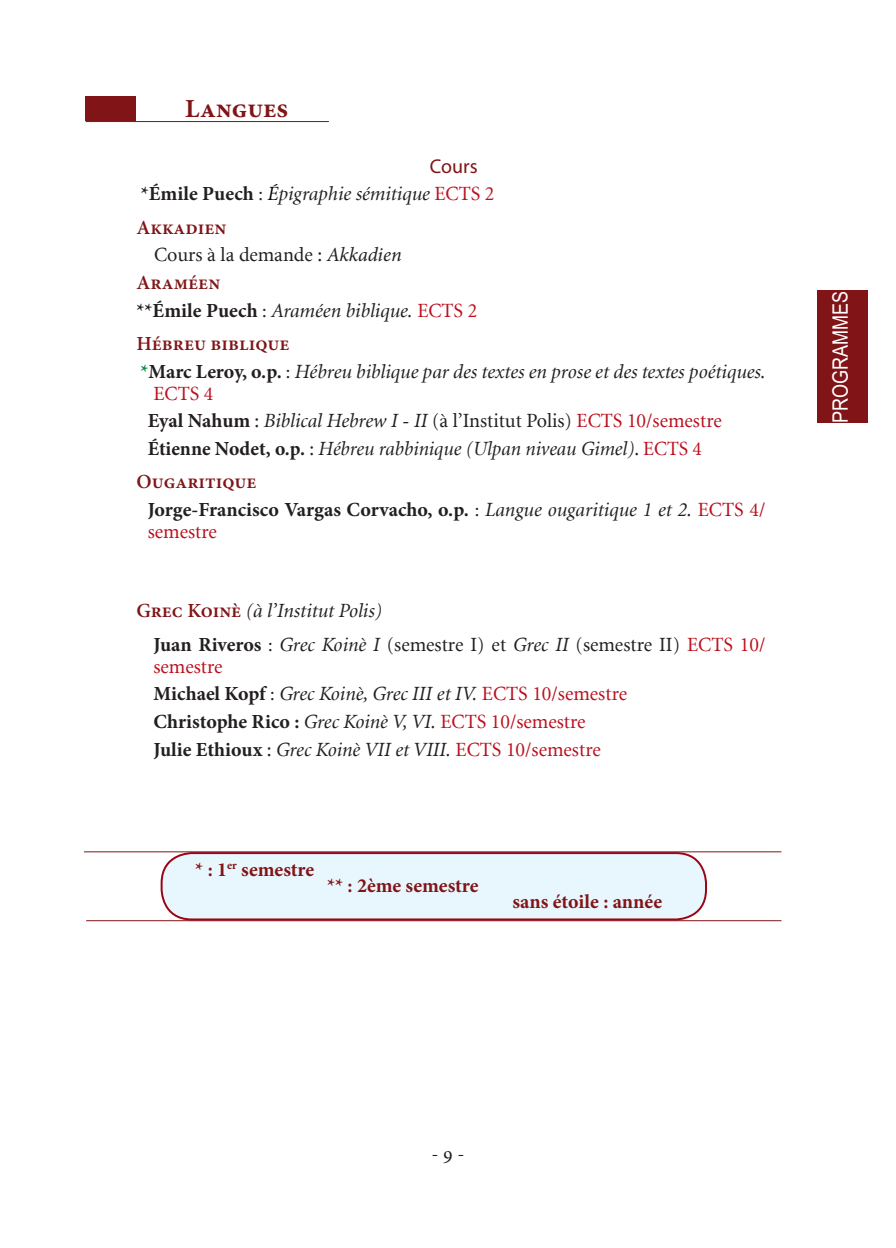
<style>
.page{position:relative;width:896px;height:1248px;background:#fff}
.page>*{position:absolute;margin:0;border:0;box-sizing:border-box;transform-origin:0 0}
.t1{font:700 26px "Minion Pro";color:#811417}
.t2{font:21.2px "Arial";color:#fff;scale:.85 1}
.t3{font:italic 20px/22px "Minion LT";color:#231f20}
.t4{font:700 20px/27.6px "Minion Pro";letter-spacing:-.005em;color:#231f20}
.t5{font:20px/27.6px "Minion LT";color:#ba101e}
.t6{font:700 20px "Minion Pro";color:#811417}
.t7{font:600 20px "Minion Pro";color:#811417}
.t8{font:20px "Minion LT";color:#231f20}
.t9{font:20px "Myriad Pro";color:#811417}
.t10{font:20px "Minion Pro";color:#231f20}
.s1{font-family:"Minion Pro";font-weight:700;font-style:normal}
.s2{font-family:"Minion Pro";font-style:normal}
.s3{color:#000}
.s4{font-style:normal;color:#ba101e}
.s5{font-family:"Minion Pro";font-style:italic}
.s6{font-family:"Minion Pro";font-weight:700;font-style:normal;color:#00883e}
.s7{font-style:normal}
.s8{font-weight:600;color:#811417}
.s9{font-weight:400}
.s10{font-family:"Minion LT";font-weight:400;font-style:italic}
.s11{font-family:"Minion LT";font-weight:400;color:#ba101e}
.s12{font-family:"Minion Pro";font-weight:600;font-style:normal;color:#811417}
.s13{font-family:"Minion Pro";font-weight:700;color:#231f20}
.s14{font-family:"Minion Pro";color:#231f20}
.s15{font-style:italic;color:#231f20}
</style>
<div class="page">
<div style="left:817px;top:290px;width:50px;height:133px;background:#811417"></div>
<hr style="left:86px;top:920px;width:695px;height:1px;background:#811417">
<div style="left:162px;top:853px;width:544px;height:66px;background:#e8f6fd;border-radius:30px"></div>
<div style="left:161px;top:852px;width:546px;height:68px;border:2px solid #9a0615;border-radius:30px"></div>
<div style="left:85px;top:96px;width:50px;height:24px;background:#811417"></div>
<hr style="left:86px;top:121px;width:243px;height:1px;background:#811417">
<hr style="left:84px;top:851px;width:697px;height:1px;background:#811417">
<h1 class="t1" style="left:185px;top:90px;width:105px">Langues</h1>
<p class="t9" style="left:430px;top:153px;width:49px">Cours</p>
<p class="t3" style="left:141px;top:184px;width:355px"><span class="s1">*Émile Puech</span> <span class="s2">:</span> <span class="s3">É</span>pigraphie sémitique <span class="s4">ECTS 2</span></p>
<p class="t7" style="left:136px;top:213px;width:91px">Akkadien</p>
<p class="t8" style="left:154px;top:245px;width:249px">Cours à la demande : <span class="s5">Akkadien</span></p>
<p class="t7" style="left:136px;top:269px;width:85px">Araméen</p>
<p class="t3" style="left:136px;top:300px;width:342px"><span class="s1">**Émile Puech</span> <span class="s2">:</span> Araméen biblique. <span class="s4">ECTS 2</span></p>
<p class="t7" style="left:136px;top:330px;width:155px">Hébreu biblique</p>
<p class="t3" style="left:153px;top:361px;width:614px;text-indent:-13px"><span class="s6">*</span><span class="s1">Marc Leroy, o.p.</span> <span class="s2">:</span> Hébreu biblique par des textes en prose et des textes poétiques.<br><span class="s4">ECTS 4</span></p>
<p class="t3" style="left:148px;top:408px;width:575px;line-height:27.8px"><span class="s1">Eyal Nahum</span> <span class="s7">:</span> Biblical Hebrew I - II <span class="s7">(à l’Institut Polis)</span> <span class="s4">ECTS 10/semestre<br></span><span class="s1">Étienne Nodet, o.p.</span> <span class="s7">:</span> Hébreu rabbinique (Ulpan niveau Gimel)<span class="s7">.</span> <span class="s4">ECTS 4</span></p>
<p class="t4" style="left:148px;top:468px;width:619px;text-indent:-11px"><span class="s8">Ougaritique<br></span>Jorge-Francisco Vargas Corvacho, o.p. <span class="s9">:</span> <span class="s10">Langue ougaritique 1 et 2.</span> <span class="s11">ECTS 4/</span></p>
<p class="t5" style="left:148px;top:518px;width:71px">semestre</p>
<p class="t3" style="left:153px;top:595px;width:613px;line-height:33.4px;text-indent:-17px"><span class="s12">Grec Koinè</span> (à l’Institut Polis)<br><span class="s1">Juan Riveros</span> <span class="s2">:</span> Grec Koinè I <span class="s7">(semestre I) et</span> Grec II <span class="s7">(semestre II)</span> <span class="s4">ECTS 10/</span></p>
<p class="t5" style="left:153px;top:653px;width:475px">semestre<br><span class="s13">Michael Kopf</span> <span class="s14">:</span> <span class="s15">Grec Koinè, Grec III et IV.</span> ECTS 10/semestre</p>
<p class="t4" style="left:153px;top:707px;width:434px">Christophe Rico : <span class="s10">Grec Koinè V, VI.</span> <span class="s11">ECTS 10/semestre</span></p>
<p class="t3" style="left:153px;top:739px;width:449px"><span class="s1">Julie Ethioux</span> <span class="s7">:</span> Grec Koinè VII et VIII. <span class="s4">ECTS 10/semestre</span></p>
<p class="t6" style="left:195px;top:855px;width:120px">* : 1<sup>er</sup> semestre</p>
<p class="t6" style="left:327px;top:871px;width:153px">** : 2ème semestre</p>
<p class="t6" style="left:512px;top:887px;width:151px">sans étoile : année</p>
<p class="t2" style="left:826px;top:422px;width:156px;rotate:-90deg">PROGRAMMES</p>
<p class="t10" style="left:431px;top:1140px;width:35px">- 9 -</p>
</div>
